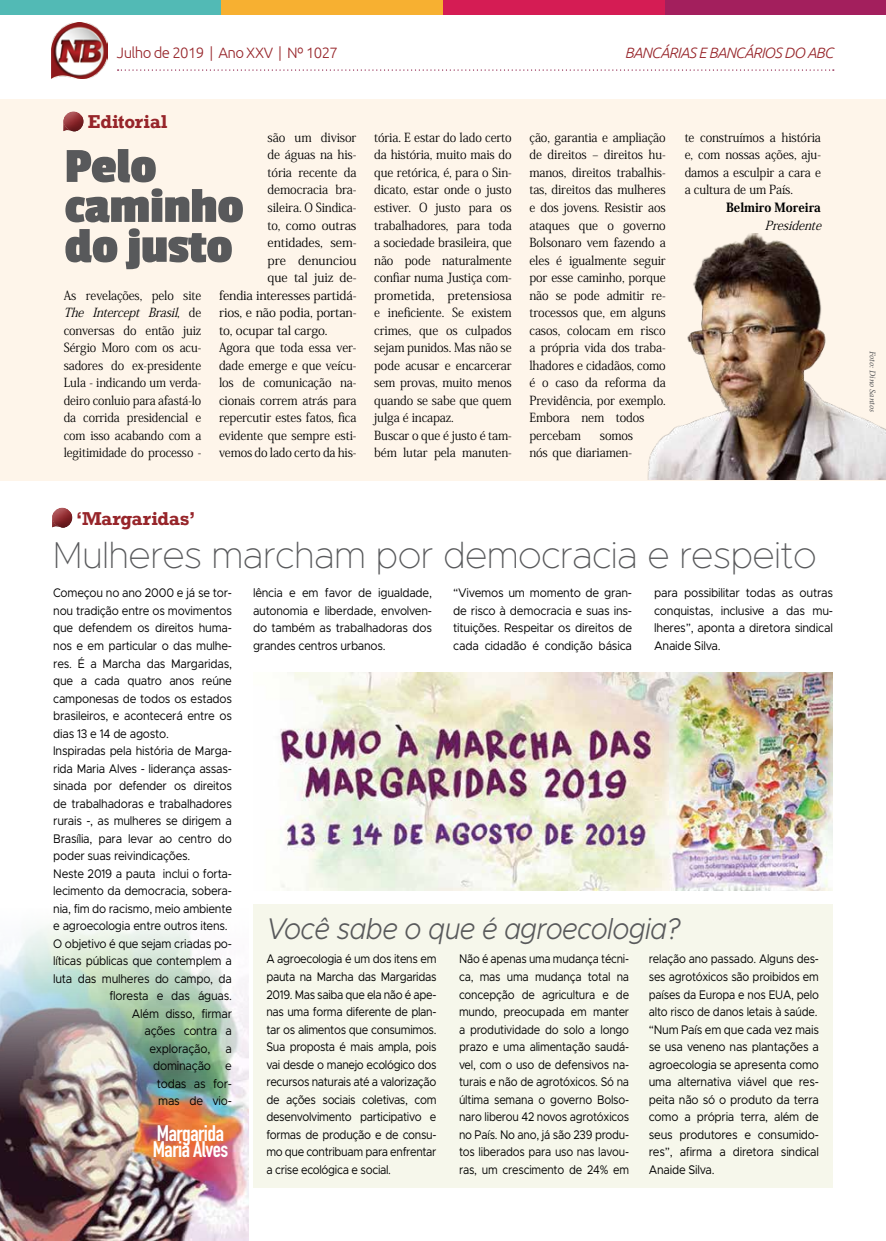
<style>
.page{position:relative;width:886px;height:1241px;background:#fff}
.page>*{position:absolute;margin:0;border:0;box-sizing:border-box;transform-origin:0 0}
.t1{font:700 51.25px/40px "Passion One";letter-spacing:-.01em;color:#58595b}
.t2{font:100 37.5px "Metropolis";letter-spacing:-.02em;color:#58595b}
.t3{font:italic 300 30px "Metropolis";letter-spacing:-.02em;color:#58595b;scale:.9 1}
.t4{font:700 22.25px/16.6px "DIN Condensed";letter-spacing:-.02em;color:#fff}
.t5{font:700 17.5px "Rockwell";color:#97252a}
.t6{font:300 15px "Ubuntu";letter-spacing:-.04em;color:#97252a}
.t7{font:italic 300 15px "Ubuntu";letter-spacing:-.04em;color:#97252a}
.t8{font:12.5px/17.5px "Koz Min Pro";letter-spacing:-.01em;color:#000;scale:.95 1}
.t9{font:12.5px/17.5px "Metropolis";letter-spacing:-.02em;color:#000;text-align:justify;scale:.9 1}
.t10{font:12.5px/17.5px "Metropolis";letter-spacing:-.02em;color:#000;text-align:justify;scale:.88 1}
.t11{font:12.5px/17.5px "Metropolis";letter-spacing:-.02em;color:#000;text-align:justify;scale:.86 1}
.t12{font:12.5px/17.5px "Metropolis";letter-spacing:-.02em;color:#000;scale:.87 1}
.t13{font:12.5px/17.5px "Koz Min Pro";letter-spacing:-.01em;color:#000;text-align:justify;scale:.94 1}
.t14{font:12.5px/17.5px "Metropolis";letter-spacing:-.02em;color:#000;text-align:justify;scale:.91 1}
.t15{font:12.5px "Koz Min Pro";letter-spacing:-.01em;color:#000}
.t16{font:12.5px "Koz Min Pro";letter-spacing:-.01em;color:#000;scale:.96 1}
.t17{font:800 12.5px "Koz Min Pro";color:#000;scale:.95 1}
.t18{font:italic 12.5px "Koz Min Pro";color:#000;scale:.95 1}
.t19{font:italic 8.75px "Minion Pro";letter-spacing:-.01em;color:#58595b}
.s1{font-style:italic}
</style>
<div class="page">
<img style="left:0;top:922px;width:248px;height:318px">
<img style="left:280px;top:672px;width:553px;height:218px">
<div style="left:253px;top:904px;width:580px;height:283px;background:#f6f7eb"></div>
<div style="left:0;top:99px;width:886px;height:381px;background:#fef5ea"></div>
<img style="left:647px;top:234px;width:239px;height:245px">
<div style="left:664px;top:0;width:222px;height:14px;background:#a31f5d"></div>
<div style="left:0;top:0;width:221px;height:14px;background:#52bab5"></div>
<div style="left:221px;top:0;width:222px;height:14px;background:#f7b031"></div>
<div style="left:443px;top:0;width:221px;height:14px;background:#d51c54"></div>
<img style="left:52px;top:22px;width:56px;height:56px">
<svg style="left:118px;top:69px;width:716px;height:2px"></svg>
<div style="left:51px;top:506px;width:23px;height:21px;background:#000;opacity:.75"></div>
<div style="left:62px;top:110px;width:23px;height:21px;background:#000;opacity:.75"></div>
<p class="t6" style="left:117px;top:43px;width:223px">Julho de 2019 | Ano XXV | Nº 1027</p>
<p class="t7" style="left:625px;top:43px;width:210px">BANCÁRIAS E BANCÁRIOS DO ABC</p>
<h3 class="t5" style="left:88px;top:111px;width:81px">Editorial</h3>
<h1 class="t1" style="left:65px;top:145px;width:180px">Pelo caminho do justo</h1>
<p class="t16" style="left:268px;top:128px;width:94px">são um divisor</p>
<p class="t16" style="left:268px;top:146px;width:94px">de águas na his-</p>
<p class="t16" style="left:268px;top:163px;width:94px">tória recente da</p>
<p class="t16" style="left:268px;top:181px;width:94px">democracia bra-</p>
<p class="t16" style="left:268px;top:198px;width:94px">sileira. O Sindica-</p>
<p class="t8" style="left:268px;top:216px;width:95px">to, como outras</p>
<p class="t15" style="left:268px;top:233px;width:90px">entidades, sem-</p>
<p class="t15" style="left:268px;top:251px;width:90px">pre denunciou</p>
<p class="t15" style="left:268px;top:268px;width:90px">que tal juiz de-</p>
<p class="t15" style="left:219px;top:286px;width:139px">fendia interesses partidá-</p>
<p class="t15" style="left:219px;top:303px;width:139px">rios, e não podia, portan-</p>
<p class="t15" style="left:219px;top:321px;width:110px">to, ocupar tal cargo.</p>
<p class="t8" style="left:219px;top:338px;width:146px">Agora que toda essa ver-</p>
<p class="t8" style="left:219px;top:356px;width:146px">dade emerge e que veícu-</p>
<p class="t8" style="left:219px;top:373px;width:146px">los de comunicação na-</p>
<p class="t8" style="left:219px;top:391px;width:146px">cionais correm atrás para</p>
<p class="t8" style="left:219px;top:408px;width:146px">repercutir estes fatos, fica</p>
<p class="t8" style="left:219px;top:426px;width:146px">evidente que sempre esti-</p>
<p class="t8" style="left:219px;top:443px;width:146px">vemos do lado certo da his-</p>
<p class="t13" style="left:64px;top:286px;width:148px">As revelações, pelo site <span class="s1">The Intercept Brasil</span>, d e conversas do então juiz Sérgio Moro com os acu&shy;sadores do ex-presidente Lula - indicando um verda&shy;deiro conluio para afastá-lo da corrida presidencial e com isso acabando com a legitimidade do processo -</p>
<p class="t8" style="left:374px;top:128px;width:146px">tória. E estar do lado certo da história, muito mais do que retórica, é, para o Sin&shy;dicato, estar onde o justo estiver. O justo para os trabalhadores, para toda a sociedade brasileira, que não pode naturalmente confiar numa Justiça com&shy;prometida, pretensiosa e ineficiente. Se existem crimes, que os culpados sejam punidos. Mas não se pode acusar e encarcerar sem provas, muito menos quando se sabe que quem julga é incapaz.<br>Buscar o que é justo é tam&shy;bém lutar pela manuten-</p>
<p class="t8" style="left:529px;top:128px;width:145px">ção, garantia e ampliação de direitos – direitos hu&shy;manos, direitos trabalhis&shy;tas, direitos das mulheres e dos jovens. Resistir aos ataques que o governo<br>Bolsonaro vem fazendo a eles é igualmente seguir por esse caminho, porque não se pode admitir re&shy;trocessos que, em alguns casos, colocam em risco a própria vida dos traba&shy;lhadores e cidadãos, como é o caso da reforma da<br>Previdência, por exemplo.<br>Embora nem todos percebam</p>
<p class="t8" style="left:529px;top:426px;width:111px;text-align:right">somos<br>nós que diariamen-</p>
<p class="t8" style="left:685px;top:128px;width:145px;text-align:justify">te construímos a história e, com nossas ações, aju&shy;damos a esculpir a cara e a cultura de um País.</p>
<p class="t17" style="left:726px;top:198px;width:101px">Belmiro Moreira</p>
<p class="t18" style="left:765px;top:216px;width:65px">Presidente</p>
<h3 class="t5" style="left:76px;top:507px;width:120px">‘Margaridas’</h3>
<h2 class="t2" style="left:53px;top:531px;width:765px">Mulheres marcham por democracia e respeito</h2>
<p class="t9" style="left:53px;top:584px;width:200px">Começou no ano 2000 e já se tor-</p>
<p class="t9" style="left:53px;top:602px;width:200px">nou tradição entre os movimentos</p>
<p class="t9" style="left:53px;top:619px;width:200px">que defendem os direitos huma-</p>
<p class="t9" style="left:53px;top:637px;width:200px">nos e em particular o das mulhe-</p>
<p class="t9" style="left:53px;top:654px;width:200px">res. É a Marcha das Margaridas,</p>
<p class="t9" style="left:53px;top:672px;width:200px">que a cada quatro anos reúne</p>
<p class="t9" style="left:53px;top:689px;width:200px">camponesas de todos os estados</p>
<p class="t9" style="left:53px;top:707px;width:200px">brasileiros, e acontecerá entre os</p>
<p class="t9" style="left:53px;top:724px;width:130px">dias 13 e 14 de agosto.</p>
<p class="t9" style="left:53px;top:742px;width:200px">Inspiradas pela história de Marga-</p>
<p class="t9" style="left:53px;top:759px;width:200px">rida Maria Alves - liderança assas-</p>
<p class="t9" style="left:53px;top:777px;width:200px">sinada por defender os direitos</p>
<p class="t9" style="left:53px;top:794px;width:200px">de trabalhadoras e trabalhadores</p>
<p class="t9" style="left:53px;top:812px;width:200px">rurais -, as mulheres se dirigem a</p>
<p class="t9" style="left:53px;top:829px;width:200px">Brasília, para levar ao centro do</p>
<p class="t9" style="left:53px;top:847px;width:154px">poder suas reivindicações.</p>
<p class="t9" style="left:53px;top:864px;width:200px">Neste 2019 a pauta inclui o forta-</p>
<p class="t9" style="left:53px;top:882px;width:200px">lecimento da democracia, sobera-</p>
<p class="t9" style="left:53px;top:899px;width:200px">nia, fim do racismo, meio ambiente</p>
<p class="t9" style="left:53px;top:917px;width:195px">e agroecologia entre outros itens.</p>
<p class="t9" style="left:53px;top:934px;width:200px">O objetivo é que sejam criadas po-</p>
<p class="t9" style="left:53px;top:952px;width:200px">líticas públicas que contemplem a</p>
<p class="t9" style="left:53px;top:969px;width:200px">luta das mulheres do campo, da</p>
<p class="t9" style="left:109px;top:987px;width:138px">floresta e das águas.</p>
<p class="t9" style="left:132px;top:1004px;width:113px">Além disso, firmar</p>
<p class="t9" style="left:144px;top:1022px;width:99px">ações contra a</p>
<p class="t9" style="left:149px;top:1039px;width:93px">exploração, a</p>
<p class="t9" style="left:153px;top:1057px;width:89px">dominação e</p>
<p class="t9" style="left:157px;top:1074px;width:85px">todas as for-</p>
<p class="t9" style="left:158px;top:1092px;width:83px">mas de vio-</p>
<p class="t9" style="left:253px;top:584px;width:200px">lência e em favor de igualdade, autonomia e liberdade, envolven&shy;do também as trabalhadoras dos grandes centros urbanos.</p>
<p class="t14" style="left:453px;top:584px;width:198px">“Vivemos um momento de gran&shy;de risco à democracia e suas ins&shy;tituições. Respeitar os direitos de cada cidadão é condição básica</p>
<p class="t14" style="left:654px;top:584px;width:198px">para possibilitar todas as outras conquistas, inclusive a das mu&shy;lheres”, aponta a diretora sindical Anaide Silva.</p>
<h3 class="t3" style="left:266px;top:909px;width:461px">Você sabe o que é agroecologia?</h3>
<p class="t10" style="left:266px;top:950px;width:195px">A agroecologia é um dos itens em pauta na Marcha das Margaridas 2019. Mas saiba que ela não é ape&shy;nas uma forma diferente de plan&shy;tar os alimentos que consumimos.<br>Sua proposta é mais ampla, pois vai desde o manejo ecológico dos recursos naturais até a valorização de ações sociais coletivas, com desenvolvimento participativo e formas de produção e de consu&shy;mo que contribuam para enfrentar a crise ecológica e social.</p>
<p class="t11" style="left:459px;top:950px;width:199px">Não é apenas uma mudança técni&shy;ca, mas uma mudança total na concepção de agricultura e de mundo, preocupada em manter a produtividade do solo a longo prazo e uma alimentação saudá&shy;vel, com o uso de defensivos na&shy;turais e não de agrotóxicos. Só na última semana o governo Bolso&shy;naro liberou 42 novos agrotóxicos no País. No ano, já são 239 produ&shy;tos liberados para uso nas lavou&shy;ras, um crescimento de 24% em</p>
<p class="t12" style="left:649px;top:950px;width:197px">relação ano passado. Alguns des&shy;ses agrotóxicos são proibidos em países da Europa e nos EUA, pelo alto risco de danos letais à saúde. “Num País em que cada vez mais se usa veneno nas plantações a agroecologia se apresenta como uma alternativa viável que res&shy;peita não só o produto da terra como a própria terra, além de seus produtores e consumido&shy;res”, afirma a diretora sindical<br>Anaide Silva.</p>
<h3 class="t4" style="left:153px;top:1124px;width:77px">Margarida<br>Maria Alves</h3>
<p class="t19" style="left:878px;top:351px;width:62px;rotate:90deg">Foto: Dino Santos</p>
</div>
